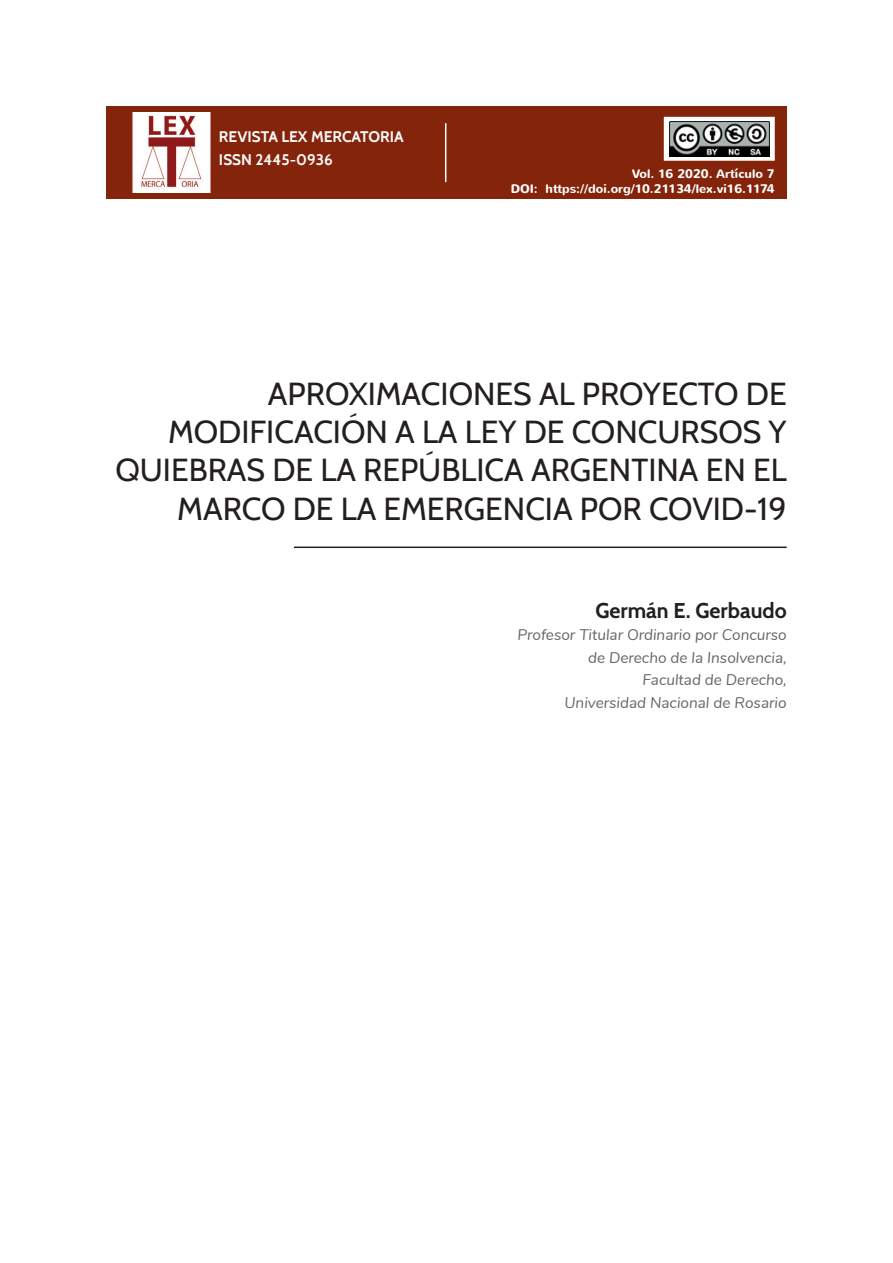
<style>
.page{position:relative;width:893px;height:1263px;background:#fff}
.page>*{position:absolute;margin:0;border:0;box-sizing:border-box;transform-origin:0 0}
._3__Título{font:31.8px/38.2px "Cabin";color:#231f20;text-align:right}
._5__Autor_a{font:700 21.3px "Cabin";color:#231f20}
._5__Autor_a-2{font:italic 15.3px "Nunito";color:#696564}
._7__Tit__Email__Reci{font:700 15.3px "Cabin";color:#fafafa}
._2__Vol___Año__Art{font:700 12.3px "Nunito";color:#fff}
</style>
<div class="page">
<div style="left:106px;top:106px;width:681px;height:93px;background:#84240a"></div>
<svg style="left:664px;top:117px;width:111px;height:44px"></svg>
<img style="left:669px;top:121px;width:100px;height:35px">
<hr style="left:445px;top:123px;width:1px;height:59px;background:#fff">
<img style="left:133px;top:113px;width:78px;height:80px">
<hr style="left:294px;top:546px;width:493px;height:2px;background:#231f20">
<p class="_7__Tit__Email__Reci" style="left:219px;top:128px;width:186px">REVISTA LEX MERCATORIA</p>
<p class="_7__Tit__Email__Reci" style="left:219px;top:150px;width:115px">ISSN 2445-0936</p>
<p class="_2__Vol___Año__Art" style="left:632px;top:166px;width:145px">Vol. 16 2020. Artículo 7</p>
<p class="_2__Vol___Año__Art" style="left:511px;top:180px;width:265px">DOI: https://doi.org/10.21134/lex.vi16.1174</p>
<p class="_3__Título" style="left:115px;top:374px;width:673px">APROXIMACIONES AL PROYECTO DE MODIFICACIÓN A LA LEY DE CONCURSOS Y QUIEBRAS DE LA REPÚBLICA ARGENTINA EN EL MARCO DE LA EMERGENCIA POR COVID-19</p>
<p class="_5__Autor_a" style="left:595px;top:597px;width:193px">Germán E. Gerbaudo</p>
<p class="_5__Autor_a-2" style="left:517px;top:624px;width:271px">Profesor Titular Ordinario por Concurso</p>
<p class="_5__Autor_a-2" style="left:588px;top:646px;width:200px">de Derecho de la Insolvencia,</p>
<p class="_5__Autor_a-2" style="left:643px;top:669px;width:146px">Facultad de Derecho,</p>
<p class="_5__Autor_a-2" style="left:564px;top:691px;width:224px">Universidad Nacional de Rosario</p>
</div>
